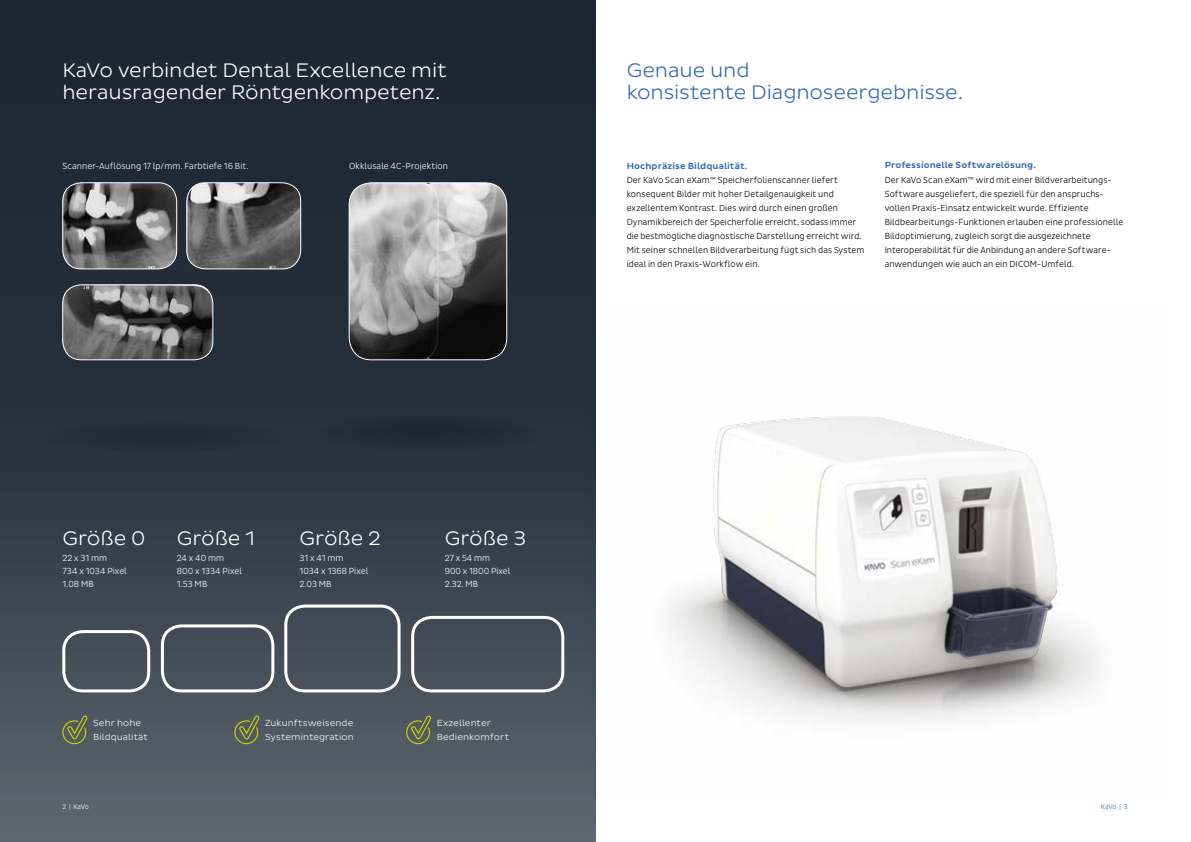
<style>
.page{position:relative;width:1191px;height:842px;background:#fff}
.page>*{position:absolute;margin:0;border:0;box-sizing:border-box;transform-origin:0 0}
.t1{font:300 20px/22px "Pluto Sans";letter-spacing:-.005em;color:#fff}
.t2{font:300 20px/22px "Pluto Sans";letter-spacing:-.01em;color:#346bb3}
.t3{font:300 9px/14px "Pluto Sans Cond";letter-spacing:.01em;color:#000}
.t4{font:300 9px/13px "Pluto Sans Cond";letter-spacing:.01em;color:#fff}
.t5{font:300 9px/14px "Pluto Sans";letter-spacing:.01em;color:#fff}
.t6{font:500 9px "Pluto Sans";letter-spacing:.01em;color:#346bb3}
.t7{font:300 7px "Pluto Sans Cond";color:#fff}
.t8{font:300 7px "Pluto Sans Cond";color:#346bb3}
</style>
<div class="page">
<svg style="left:0;top:435px;width:595px;height:407px;background:#434d56"></svg>
<div style="left:0;top:0;width:595px;height:435px;background:#202a34"></div>
<img style="left:587px;top:303px;width:513px;height:495px">
<div style="left:316px;top:415px;width:227px;height:37px;background:#25303b;border-radius:50%"></div>
<div style="left:43px;top:421px;width:242px;height:31px;background:#25303b;border-radius:50%"></div>
<img style="left:349px;top:183px;width:158px;height:177px">
<div style="left:349px;top:183px;width:158px;height:177px;border:1px solid #fff;border-radius:22px"></div>
<img style="left:63px;top:285px;width:150px;height:75px">
<div style="left:63px;top:285px;width:150px;height:75px;border:1px solid #fff;border-radius:19px"></div>
<img style="left:63px;top:183px;width:114px;height:86px">
<div style="left:63px;top:183px;width:114px;height:86px;border:1px solid #fff;border-radius:19px"></div>
<img style="left:187px;top:183px;width:114px;height:86px">
<div style="left:186px;top:183px;width:115px;height:86px;border:1px solid #fff;border-radius:19px"></div>
<svg style="left:62px;top:715px;width:26px;height:30px"></svg>
<svg style="left:234px;top:715px;width:26px;height:30px"></svg>
<svg style="left:405px;top:715px;width:27px;height:30px"></svg>
<div style="left:411px;top:616px;width:153px;height:76px;border:3px solid #fff;border-radius:19px"></div>
<div style="left:161px;top:624px;width:113px;height:68px;border:3px solid #fff;border-radius:19px"></div>
<div style="left:284px;top:604px;width:116px;height:88px;border:3px solid #fff;border-radius:19px"></div>
<div style="left:62px;top:630px;width:88px;height:62px;border:3px solid #fff;border-radius:19px"></div>
<h1 class="t1" style="left:62px;top:60px;width:386px">KaVo verbindet Dental Excellence mit herausragender Röntgenkompetenz.</h1>
<p class="t4" style="left:63px;top:160px;width:188px">Scanner-Auflösung 17 lp/mm. Farbtiefe 16 Bit.</p>
<p class="t4" style="left:349px;top:160px;width:100px">Okklusale 4C-Projektion</p>
<h1 class="t2" style="left:626px;top:60px;width:338px">Genaue und<br>konsistente Diagnoseergebnisse.</h1>
<p class="t6" style="left:626px;top:160px;width:122px">Hochpräzise Bildqualität.</p>
<p class="t3" style="left:626px;top:173px;width:239px">Der KaVo Scan eXam™ Speicherfolienscanner liefert konsequent Bilder mit hoher Detailgenauigkeit und exzellentem Kontrast. Dies wird durch einen großen Dynamikbereich der Speicherfolie erreicht, sodass immer die bestmögliche diagnostische Darstellung erreicht wird.<br>Mit seiner schnellen Bildverarbeitung fügt sich das System ideal in den Praxis-Workflow ein.</p>
<p class="t6" style="left:884px;top:160px;width:153px">Professionelle Softwarelösung.</p>
<p class="t3" style="left:884px;top:172px;width:240px">Der KaVo Scan eXam™ wird mit einer Bildverarbeitungs-Software ausgeliefert, die speziell für den anspruchs&shy;vollen Praxis-Einsatz entwickelt wurde. Effiziente Bildbearbeitungs-Funktionen erlauben eine professionelle Bildoptimierung, zugleich sorgt die ausgezeichnete Interoperabilität für die Anbindung an andere Software&shy;anwendungen wie auch an ein DICOM-Umfeld.</p>
<h1 class="t1" style="left:62px;top:527px;width:84px">Größe 0</h1>
<h1 class="t1" style="left:177px;top:527px;width:80px">Größe 1</h1>
<h1 class="t1" style="left:299px;top:527px;width:83px">Größe 2</h1>
<h1 class="t1" style="left:445px;top:527px;width:83px">Größe 3</h1>
<p class="t4" style="left:62px;top:551px;width:66px">22 x 31 mm<br>734 x 1034 Pixel<br>1.08 MB</p>
<p class="t4" style="left:177px;top:551px;width:67px">24 x 40 mm<br>800 x 1334 Pixel<br>1.53 MB</p>
<p class="t4" style="left:299px;top:551px;width:70px">31 x 41 mm<br>1034 x 1368 Pixel<br>2.03 MB</p>
<p class="t4" style="left:445px;top:551px;width:67px">27 x 54 mm<br>900 x 1800 Pixel<br>2.32. MB</p>
<p class="t5" style="left:93px;top:716px;width:56px">Sehr hohe<br>Bildqualität</p>
<p class="t5" style="left:265px;top:716px;width:90px">Zukunftsweisende<br>Systemintegration</p>
<p class="t5" style="left:437px;top:716px;width:74px">Exzellenter<br>Bedienkomfort</p>
<p class="t7" style="left:62px;top:803px;width:28px">2 | KaVo</p>
<p class="t8" style="left:1101px;top:803px;width:28px">KaVo | 3</p>
</div>
